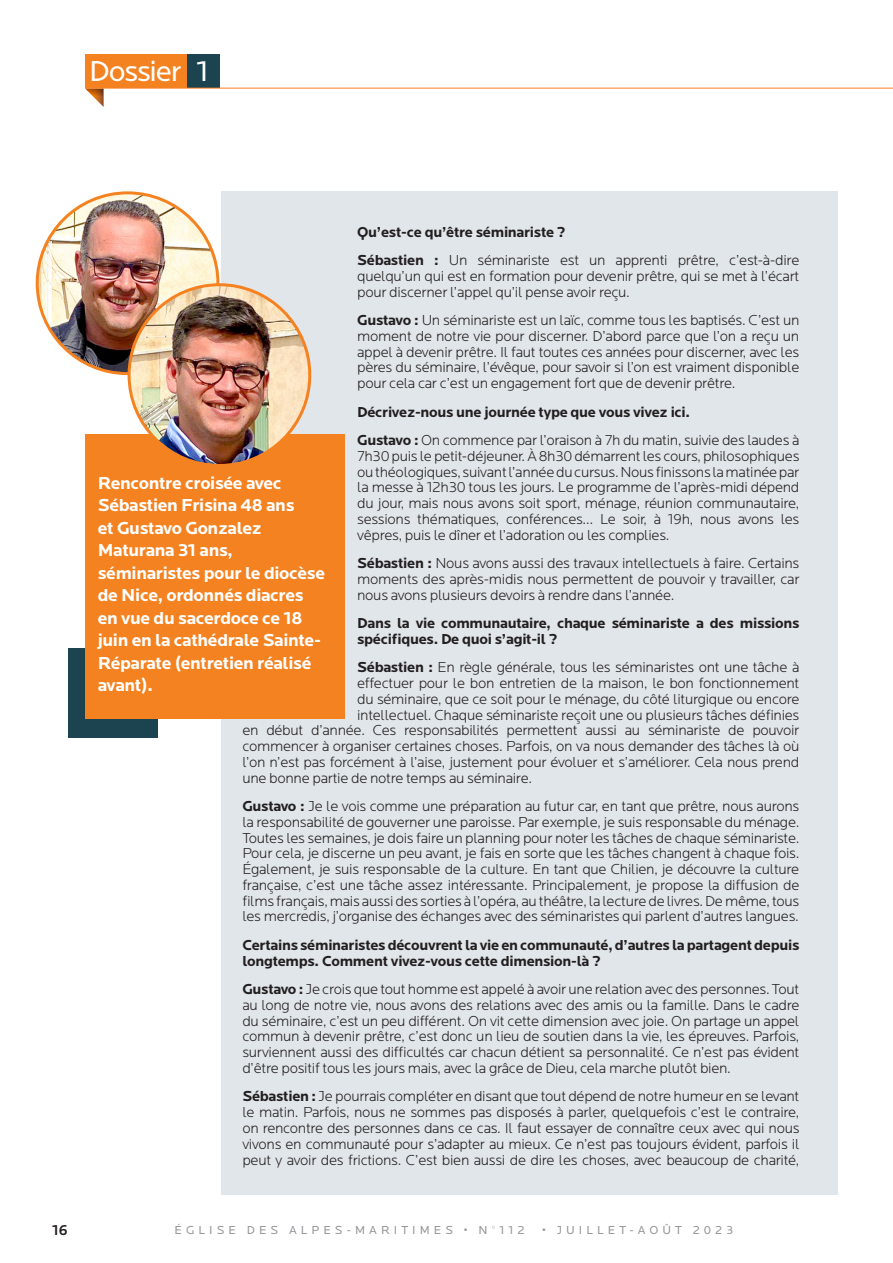
<style>
.page{position:relative;width:893px;height:1263px;background:#fff}
.page>*{position:absolute;margin:0;border:0;box-sizing:border-box;transform-origin:0 0}
.t1{font:30px "Locator";letter-spacing:-.04em;color:#fff}
.t2{font:700 18px/22.5px "Locator";letter-spacing:-.02em;color:#fff}
.t3{font:300 15px/15.8px "Locator";letter-spacing:-.02em;color:#231f20;text-align:justify}
.t4{font:700 15px/15.8px "Locator";letter-spacing:-.02em;color:#231f20}
.t5{font:500 15px "Locator";color:#231f20}
.t6{font:12px "Locator";letter-spacing:.34em;color:#939598}
.s1{font-weight:700}
.s2{font-weight:300}
</style>
<div class="page">
<div style="left:68px;top:649px;width:89px;height:89px;background:#1c4450"></div>
<div style="left:85px;top:55px;width:103px;height:33px;background:#f58220"></div>
<img style="left:85px;top:89px;width:19px;height:18px">
<div style="left:188px;top:55px;width:32px;height:33px;background:#1c4450"></div>
<hr style="left:85px;top:88px;width:808px;height:1px;background:#f58220">
<div style="left:221px;top:191px;width:617px;height:1004px;background:#e1e6ea"></div>
<div style="left:85px;top:434px;width:259px;height:285px;background:#f58220"></div>
<img style="left:37px;top:193px;width:181px;height:181px;border-radius:90px">
<img style="left:129px;top:285px;width:181px;height:180px;border-radius:90px">
<h1 class="t1" style="left:89px;top:54px;width:121px">Dossier 1</h1>
<p class="t3" style="left:357px;top:218px;width:444px;line-height:28.5px"><span class="s1">Qu’est-ce qu’être séminariste ?<br>Sébastien :</span> Un séminariste est un apprenti prêtre, c’est-à-dire</p>
<p class="t3" style="left:357px;top:268px;width:444px">quelqu’un qui est en formation pour devenir prêtre, qui se met à l’écart pour discerner l’appel qu’il pense avoir reçu.</p>
<p class="t3" style="left:357px;top:313px;width:444px"><span class="s1">Gustavo :</span> Un séminariste est un laïc, comme tous les baptisés. C’est un moment de notre vie pour discerner. D’abord parce que l’on a reçu un appel à devenir prêtre. Il faut toutes ces années pour discerner, avec les pères du séminaire, l’évêque, pour savoir si l’on est vraiment disponible pour cela car c’est un engagement fort que de devenir prêtre.</p>
<p class="t4" style="left:357px;top:398px;width:444px;line-height:28.5px">Décrivez-nous une journée type que vous vivez ici.<br>Gustavo : <span class="s2">On commence par l’oraison à 7h du matin, suivie des laudes à</span></p>
<p class="t3" style="left:357px;top:448px;width:444px">7h30 puis le petit-déjeuner. À 8h30 démarrent les cours, philosophiques ou théologiques, suivant l’année du cursus. Nous finissons la matinée par la messe à 12h30 tous les jours. Le programme de l’après-midi dépend du jour, mais nous avons soit sport, ménage, réunion communautaire, sessions thématiques, conférences… Le soir, à 19h, nous avons les vêpres, puis le dîner et l’adoration ou les complies.</p>
<p class="t3" style="left:357px;top:556px;width:444px"><span class="s1">Sébastien :</span> Nous avons aussi des travaux intellectuels à faire. Certains moments des après-midis nous permettent de pouvoir y travailler, car nous avons plusieurs devoirs à rendre dans l’année.</p>
<p class="t4" style="left:357px;top:616px;width:444px">Dans la vie communautaire, chaque séminariste a des missions spécifiques. De quoi s’agit-il ?</p>
<p class="t3" style="left:357px;top:660px;width:444px"><span class="s1">Sébastien :</span> En règle générale, tous les séminaristes ont une tâche à</p>
<p class="t3" style="left:357px;top:676px;width:444px">effectuer pour le bon entretien de la maison, le bon fonctionnement</p>
<p class="t3" style="left:357px;top:691px;width:444px">du séminaire, que ce soit pour le ménage, du côté liturgique ou encore</p>
<p class="t3" style="left:357px;top:707px;width:444px">intellectuel. Chaque séminariste reçoit une ou plusieurs tâches définies</p>
<p class="t3" style="left:242px;top:723px;width:559px">en début d’année. Ces responsabilités permettent aussi au séminariste de pouvoir</p>
<p class="t3" style="left:242px;top:739px;width:558px">commencer à organiser certaines choses. Parfois, on va nous demander des tâches là où</p>
<p class="t3" style="left:242px;top:754px;width:558px">l’on n’est pas forcément à l’aise, justement pour évoluer et s’améliorer. Cela nous prend</p>
<p class="t3" style="left:242px;top:770px;width:291px">une bonne partie de notre temps au séminaire.</p>
<p class="t3" style="left:242px;top:799px;width:559px"><span class="s1">Gustavo :</span> Je le vois comme une préparation au futur car, en tant que prêtre, nous aurons la responsabilité de gouverner une paroisse. Par exemple, je suis responsable du ménage.<br>Toutes les semaines, je dois faire un planning pour noter les tâches de chaque séminariste.<br>Pour cela, je discerne un peu avant, je fais en sorte que les tâches changent à chaque fois.<br>Également, je suis responsable de la culture. En tant que Chilien, je découvre la culture française, c’est une tâche assez intéressante. Principalement, je propose la diffusion de films français, mais aussi des sorties à l’opéra, au théâtre, la lecture de livres. De même, tous les mercredis, j’organise des échanges avec des séminaristes qui parlent d’autres langues.</p>
<p class="t4" style="left:242px;top:937px;width:559px">Certains séminaristes découvrent la vie en communauté, d’autres la partagent depuis longtemps. Comment vivez-vous cette dimension-là ?</p>
<p class="t3" style="left:242px;top:982px;width:559px"><span class="s1">Gustavo :</span> Je crois que tout homme est appelé à avoir une relation avec des personnes. Tout au long de notre vie, nous avons des relations avec des amis ou la famille. Dans le cadre du séminaire, c’est un peu différent. On vit cette dimension avec joie. On partage un appel commun à devenir prêtre, c’est donc un lieu de soutien dans la vie, les épreuves. Parfois, surviennent aussi des difficultés car chacun détient sa personnalité. Ce n’est pas évident d’être positif tous les jours mais, avec la grâce de Dieu, cela marche plutôt bien.</p>
<p class="t3" style="left:242px;top:1089px;width:559px"><span class="s1">Sébastien :</span> Je pourrais compléter en disant que tout dépend de notre humeur en se levant le matin. Parfois, nous ne sommes pas disposés à parler, quelquefois c’est le contraire, on rencontre des personnes dans ce cas. Il faut essayer de connaître ceux avec qui nous vivons en communauté pour s’adapter au mieux. Ce n’est pas toujours évident, parfois il peut y avoir des frictions. C’est bien aussi de dire les choses, avec beaucoup de charité,</p>
<p class="t2" style="left:98px;top:472px;width:229px">Rencontre croisée avec<br>Sébastien Frisina 48 ans<br>et Gustavo Gonzalez<br>Maturana 31 ans, séminaristes pour le diocèse de Nice, ordonnés diacres en vue du sacerdoce ce 18 juin en la cathédrale Sainte-<br>Réparate (entretien réalisé avant).</p>
<p class="t5" style="left:52px;top:1221px;width:17px">16</p>
<p class="t6" style="left:175px;top:1223px;width:352px">ÉGLISE DES ALPES-MARITIMES • N°112</p>
<p class="t6" style="left:542px;top:1223px;width:193px">• JUILLET-AOÛT 2023</p>
</div>
